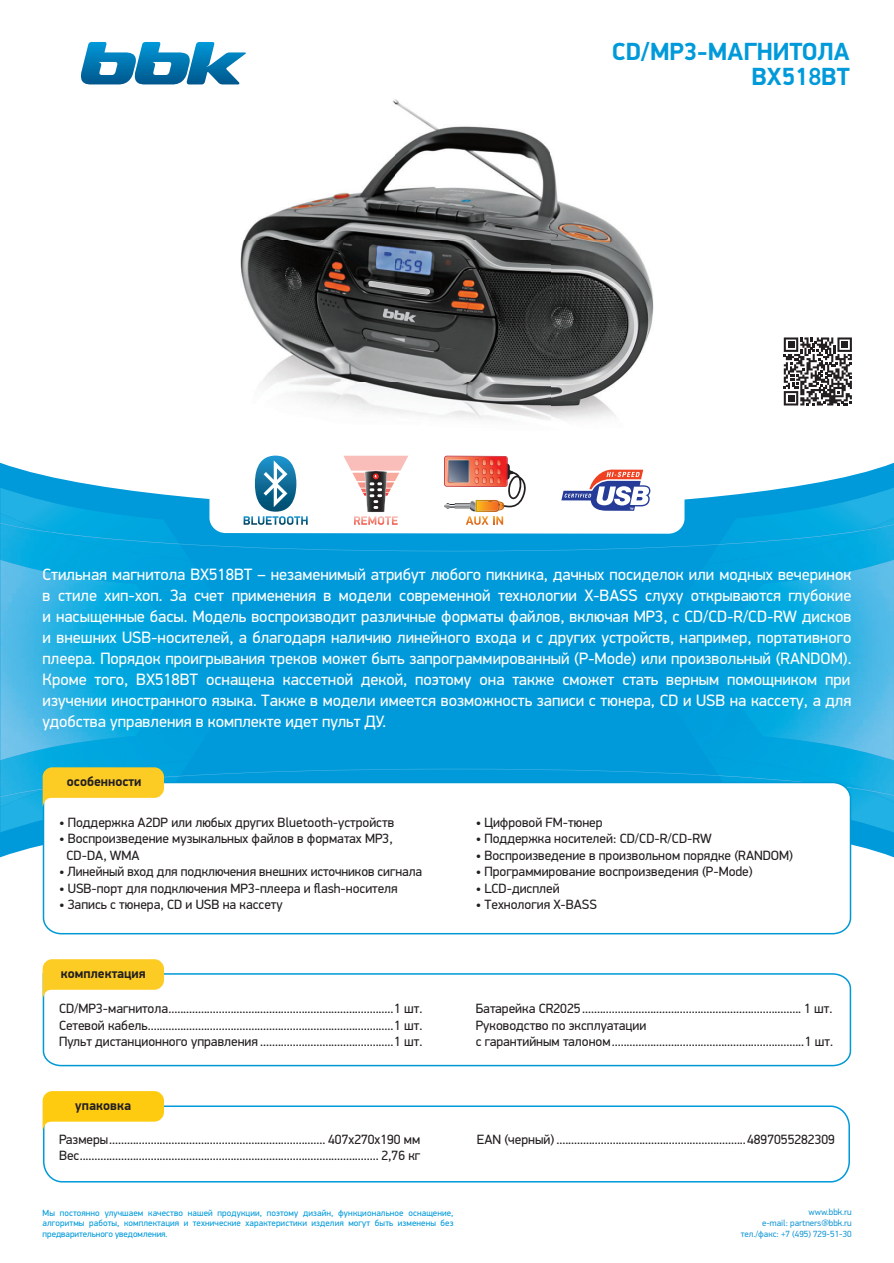
<style>
.page{position:relative;width:894px;height:1263px;background:#fff}
.page>*{position:absolute;margin:0;border:0;box-sizing:border-box;transform-origin:0 0}
.t1{font:700 24.9px/24.9px "PF Din Display Pro";color:#009ada;text-align:right}
.t2{font:16.5px/21px "PF Din Display Pro";color:#fff;text-align:justify}
.t3{font:13.5px/16.5px "PF Din Display Pro";color:#231f20}
.t4{font:700 13.5px "PF Din Display Pro";color:#231f20}
.t5{font:9px/10.8px "PF Din Display Pro";color:#009ada;text-align:justify}
.t6{font:9px/10.8px "PF Din Display Pro";color:#1c9ad6;text-align:right}
</style>
<div class="page">
<div style="left:0;top:463px;width:893px;height:394px;background:#009ada"></div>
<img style="left:0;top:488px;width:315px;height:72px">
<img style="left:0;top:523px;width:225px;height:32px">
<img style="left:104px;top:532px;width:75px;height:12px">
<div style="left:0;top:560px;width:315px;height:272px;background:#009ada"></div>
<div style="left:0;top:555px;width:256px;height:212px;background:#009fdc"></div>
<img style="left:105px;top:765px;width:47px;height:2px">
<img style="left:0;top:513px;width:104px;height:34px">
<img style="left:0;top:560px;width:136px;height:200px">
<img style="left:104px;top:547px;width:48px;height:8px">
<div style="left:191px;top:561px;width:67px;height:52px;background:#009ada"></div>
<img style="left:0;top:513px;width:49px;height:10px">
<img style="left:0;top:523px;width:51px;height:9px">
<img style="left:851px;top:795px;width:42px;height:37px">
<img style="left:862px;top:795px;width:31px;height:7px">
<img style="left:868px;top:796px;width:25px;height:5px">
<div style="left:586px;top:571px;width:56px;height:196px;background:#009ada"></div>
<div style="left:642px;top:551px;width:31px;height:216px;background:#009ada"></div>
<img style="left:673px;top:760px;width:220px;height:35px">
<img style="left:642px;top:564px;width:31px;height:7px">
<img style="left:643px;top:565px;width:30px;height:48px">
<div style="left:673px;top:551px;width:220px;height:209px;background:#009fdc"></div>
<img style="left:762px;top:560px;width:131px;height:200px">
<img style="left:718px;top:775px;width:144px;height:15px">
<svg style="left:859px;top:789px;width:9px;height:2px"></svg>
<img style="left:866px;top:790px;width:27px;height:6px">
<svg style="left:80px;top:42px;width:166px;height:43px"></svg>
<svg style="left:42px;top:972px;width:809px;height:95px"></svg>
<svg style="left:43px;top:959px;width:121px;height:40px"></svg>
<svg style="left:42px;top:781px;width:809px;height:154px"></svg>
<svg style="left:0;top:767px;width:718px;height:40px"></svg>
<svg style="left:42px;top:1105px;width:808px;height:78px"></svg>
<svg style="left:43px;top:1091px;width:121px;height:40px"></svg>
<svg style="left:783px;top:337px;width:68px;height:68px"></svg>
<img style="left:240px;top:99px;width:413px;height:321px">
<svg style="left:179px;top:455px;width:715px;height:96px"></svg>
<h1 class="t1" style="left:611px;top:39px;width:239px">CD/MP3-МАГНИТОЛА<br>BX518BT</h1>
<p class="t2" style="left:43px;top:564px;width:809px">Стильная магнитола BX518BT – незаменимый атрибут любого пикника, дачных посиделок или модных вечеринок в стиле хип-хоп. За счет применения в модели современной технологии X-BASS слуху открываются глубокие и насыщенные басы. Модель воспроизводит различные форматы файлов, включая MP3, с CD/CD-R/CD-RW дисков и внешних USB-носителей, а благодаря наличию линейного входа и с других устройств, например, портативного плеера. Порядок проигрывания треков может быть запрограммированный (P-Mode) или произвольный (RANDOM).<br>Кроме того, BX518BT оснащена кассетной декой, поэтому она также сможет стать верным помощником при изучении иностранного языка. Также в модели имеется возможность записи с тюнера, CD и USB на кассету, а для удобства управления в комплекте идет пульт ДУ.</p>
<p class="t4" style="left:67px;top:773px;width:76px">особенности</p>
<p class="t3" style="left:59px;top:814px;width:336px">• Поддержка A2DP или любых других Bluetooth-устройств</p>
<p class="t3" style="left:66px;top:830px;width:327px;text-indent:-8px">• Воспроизведение музыкальных файлов в форматах MP3,<br>CD-DA, WMA</p>
<p class="t3" style="left:59px;top:863px;width:364px">• Линейный вход для подключения внешних источников сигнала</p>
<p class="t3" style="left:59px;top:880px;width:340px">• USB-порт для подключения MP3-плеера и flash-носителя</p>
<p class="t3" style="left:59px;top:896px;width:225px">• Запись с тюнера, CD и USB на кассету</p>
<p class="t4" style="left:61px;top:965px;width:86px">комплектация</p>
<p class="t3" style="left:475px;top:814px;width:128px">• Цифровой FM-тюнер</p>
<p class="t3" style="left:475px;top:830px;width:237px">• Поддержка носителей: CD/CD-R/CD-RW</p>
<p class="t3" style="left:475px;top:847px;width:319px">• Воспроизведение в произвольном порядке (RANDOM)</p>
<p class="t3" style="left:475px;top:863px;width:278px">• Программирование воспроизведения (P-Mode)</p>
<p class="t3" style="left:475px;top:880px;width:85px">• LCD-дисплей</p>
<p class="t3" style="left:475px;top:896px;width:123px">• Технология X-BASS</p>
<p class="t3" style="left:59px;top:1000px;width:365px;text-align:justify">CD/MP3-магнитола............................................................................1 шт.<br>Сетевой кабель...................................................................................1 шт.<br>Пульт дистанционного управления .............................................1 шт.</p>
<p class="t3" style="left:475px;top:1000px;width:359px">Батарейка CR2025 .......................................................................... 1 шт.<br>Руководство по эксплуатации<br>с гарантийным талоном.................................................................1 шт.</p>
<p class="t4" style="left:75px;top:1097px;width:58px">упаковка</p>
<p class="t3" style="left:59px;top:1131px;width:362px">Размеры......................................................................... 407x270x190 мм<br>Вес..................................................................................................... 2,76 кг</p>
<p class="t3" style="left:476px;top:1131px;width:359px">EAN (черный) ................................................................4897055282309</p>
<p class="t5" style="left:43px;top:1207px;width:412px">Мы постоянно улучшаем качество нашей продукции, поэтому дизайн, функциональное оснащение, алгоритмы работы, комплектация и технические характеристики изделия могут быть изменены без предварительного уведомления.</p>
<p class="t6" style="left:740px;top:1207px;width:112px">www.bbk.ru<br>e-mail: partners@bbk.ru тел./факс: +7 (495) 729-51-30</p>
</div>
